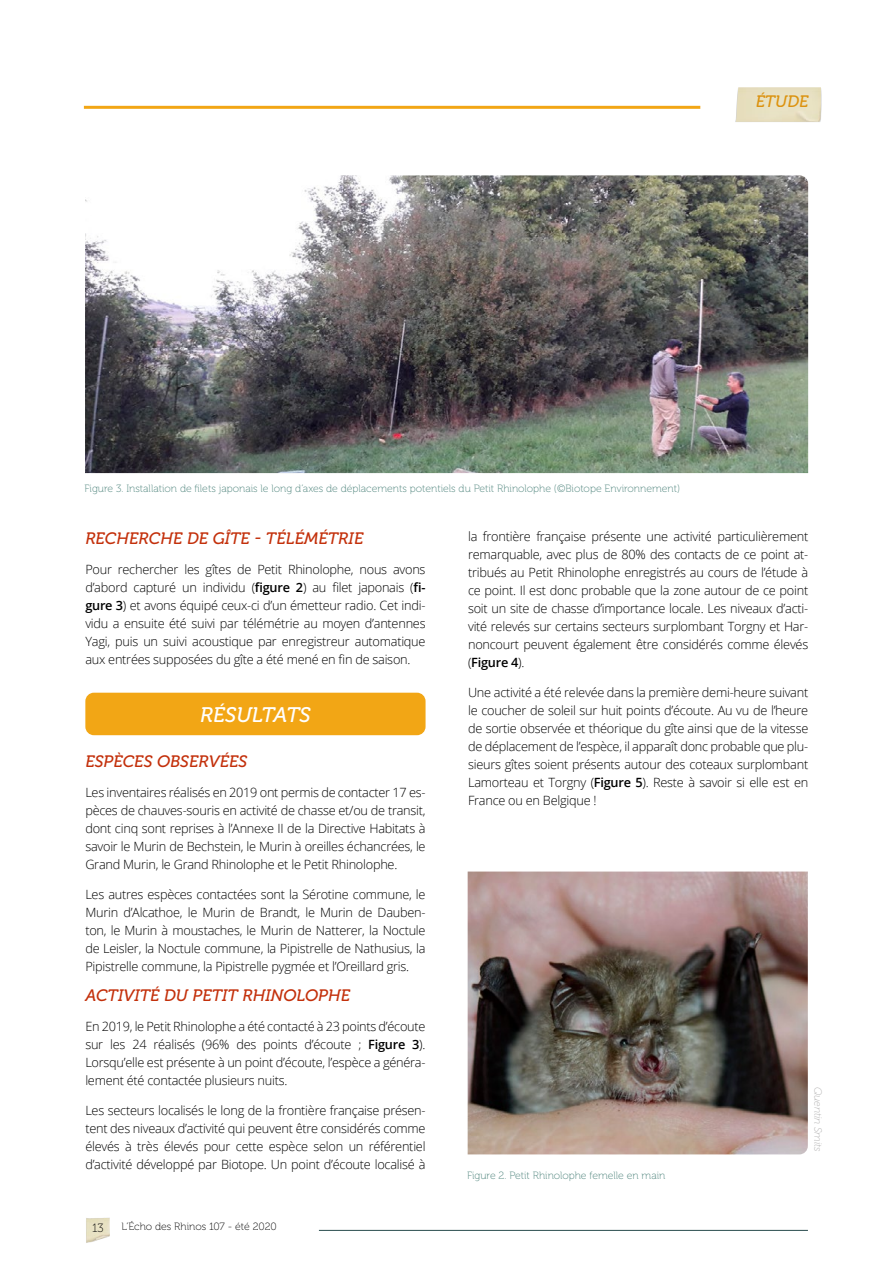
<style>
.page{position:relative;width:893px;height:1263px;background:#fff}
.page>*{position:absolute;margin:0;border:0;box-sizing:border-box;transform-origin:0 0}
.t1{font:italic 21px "Museo 500";letter-spacing:-.005em;color:#fff}
.t2{font:italic 16.5px "Museo 500";color:#c3300b}
.t3{font:italic 16.5px "Museo 500";color:#f2a615}
.t4{font:300 12.75px/18px "Open Sans";letter-spacing:-.02em;color:#000;text-align:justify}
.t5{font:12px "Museo 100";color:#000}
.t6{font:10.5px "Museo 100";color:#4a8179}
.t7{font:10.5px "Museo 100";color:#000}
.t8{font:italic 10.5px "Museo 100";color:#b3b2b2}
.s1{font-weight:600}
</style>
<div class="page">
<img style="left:86px;top:1218px;width:24px;height:25px">
<img style="left:94px;top:1235px;width:16px;height:6px">
<hr style="left:319px;top:1230px;width:489px;height:1px;background:#294b4e">
<img style="left:735px;top:89px;width:87px;height:33px">
<img style="left:736px;top:87px;width:85px;height:35px">
<hr style="left:84px;top:106px;width:616px;height:3px;background:#f2a615">
<div style="left:85px;top:693px;width:341px;height:42px;background:#f2a615;border-radius:9px"></div>
<img style="left:85px;top:175px;width:723px;height:298px">
<img style="left:468px;top:871px;width:340px;height:283px">
<p class="t3" style="left:755px;top:92px;width:55px">ÉTUDE</p>
<p class="t6" style="left:85px;top:482px;width:597px">Figure 3. Installation de filets japonais le long d’axes de déplacements potentiels du Petit Rhinolophe (©Biotope Environnement)</p>
<p class="t2" style="left:85px;top:529px;width:280px">RECHERCHE DE GÎTE - TÉLÉMÉTRIE</p>
<p class="t4" style="left:85px;top:560px;width:342px">Pour rechercher les gîtes de Petit Rhinolophe, nous avons d’abord capturé un individu (<span class="s1">figure 2</span>) au filet japonais (<span class="s1">fi&shy;gure 3</span>) et avons équipé ceux-ci d’un émetteur radio. Cet indi&shy;vidu a ensuite été suivi par télémétrie au moyen d’antennes Yagi, puis un suivi acoustique par enregistreur automatique aux entrées supposées du gîte a été mené en fin de saison.</p>
<h1 class="t1" style="left:200px;top:703px;width:112px">RÉSULTATS</h1>
<p class="t2" style="left:85px;top:752px;width:164px">ESPÈCES OBSERVÉES</p>
<p class="t4" style="left:85px;top:783px;width:342px">Les inventaires réalisés en 2019 ont permis de contacter 17 es&shy;pèces de chauves-souris en activité de chasse et/ou de transit, dont cinq sont reprises à l’Annexe II de la Directive Habitats à savoir le Murin de Bechstein, le Murin à oreilles échancrées, le Grand Murin, le Grand Rhinolophe et le Petit Rhinolophe.</p>
<p class="t4" style="left:85px;top:885px;width:342px">Les autres espèces contactées sont la Sérotine commune, le Murin d’Alcathoe, le Murin de Brandt, le Murin de Dauben&shy;ton, le Murin à moustaches, le Murin de Natterer, la Noctule de Leisler, la Noctule commune, la Pipistrelle de Nathusius, la Pipistrelle commune, la Pipistrelle pygmée et l’Oreillard gris.</p>
<p class="t2" style="left:85px;top:986px;width:266px">ACTIVITÉ DU PETIT RHINOLOPHE</p>
<p class="t4" style="left:85px;top:1017px;width:342px">En 2019, le Petit Rhinolophe a été contacté à 23 points d’écoute sur les 24 réalisés (96% des points d’écoute ; <span class="s1">Figure 3</span>).<br>Lorsqu’elle est présente à un point d’écoute, l’espèce a généra&shy;lement été contactée plusieurs nuits.</p>
<p class="t4" style="left:85px;top:1101px;width:342px">Les secteurs localisés le long de la frontière française présen&shy;tent des niveaux d’activité qui peuvent être considérés comme élevés à très élevés pour cette espèce selon un référentiel d’activité développé par Biotope. Un point d’écoute localisé à</p>
<p class="t5" style="left:92px;top:1221px;width:13px">13</p>
<p class="t7" style="left:122px;top:1221px;width:157px">L’Écho des Rhinos 107 - été 2020</p>
<p class="t4" style="left:468px;top:527px;width:342px">la frontière française présente une activité particulièrement remarquable, avec plus de 80% des contacts de ce point at&shy;tribués au Petit Rhinolophe enregistrés au cours de l’étude à ce point. Il est donc probable que la zone autour de ce point soit un site de chasse d’importance locale. Les niveaux d’acti&shy;vité relevés sur certains secteurs surplombant Torgny et Har&shy;noncourt peuvent également être considérés comme élevés (<span class="s1">Figure 4</span>).</p>
<p class="t4" style="left:468px;top:683px;width:342px">Une activité a été relevée dans la première demi-heure suivant le coucher de soleil sur huit points d’écoute. Au vu de l’heure de sortie observée et théorique du gîte ainsi que de la vitesse de déplacement de l’espèce, il apparaît donc probable que plu&shy;sieurs gîtes soient présents autour des coteaux surplombant Lamorteau et Torgny (<span class="s1">Figure 5</span>). Reste à savoir si elle est en France ou en Belgique !</p>
<p class="t6" style="left:467px;top:1169px;width:200px">Figure 2. Petit Rhinolophe femelle en main</p>
<p class="t8" style="left:823px;top:1086px;width:67px;rotate:90deg">Quentin Smits</p>
</div>
